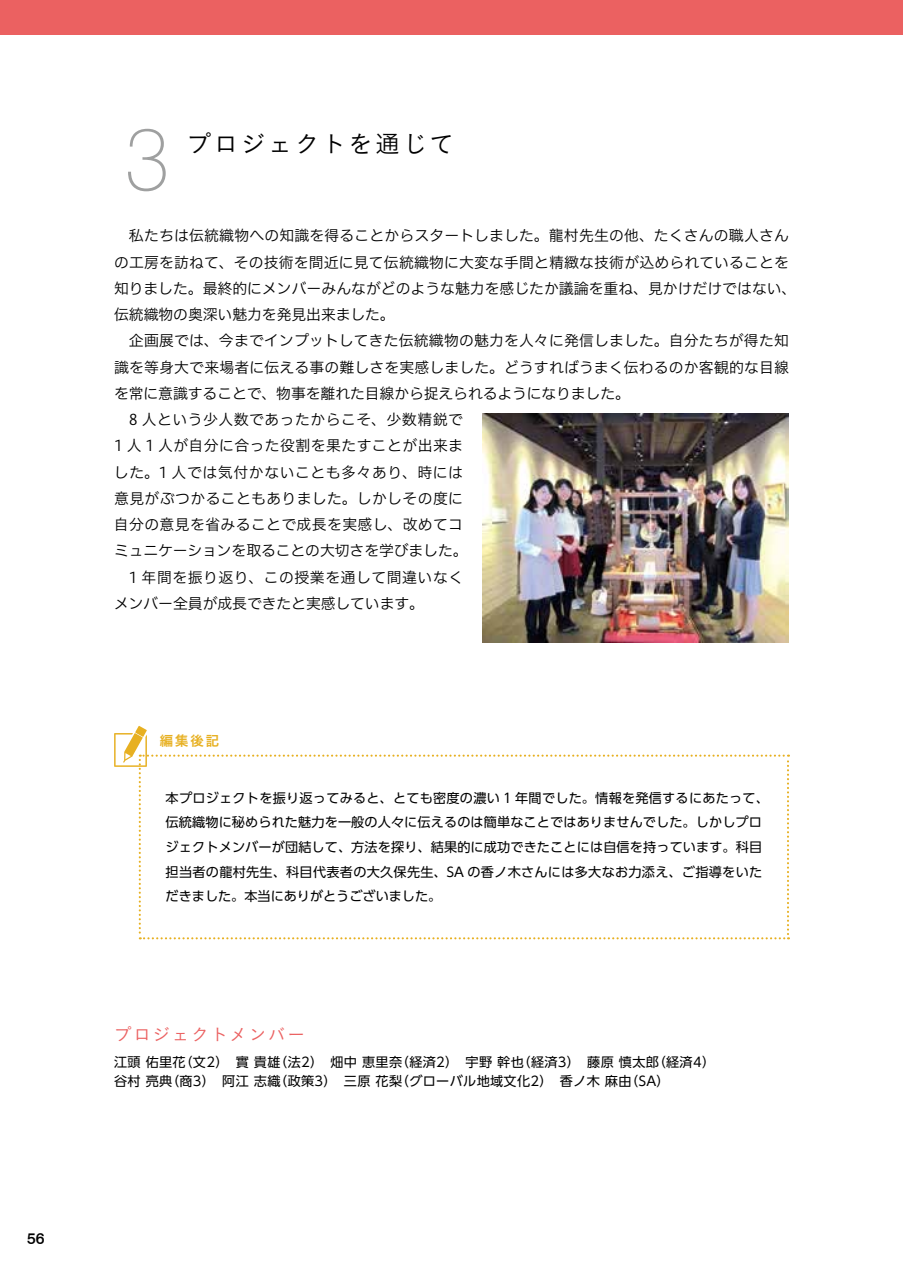
<style>
.page{position:relative;width:903px;height:1275px;background:#fff}
.page>*{position:absolute;margin:0;border:0;box-sizing:border-box;transform-origin:0 0}
.t1{font:100 87.5px "Swiss 721 BT";color:#9fa0a0}
.t2{font:24.5px "Koburina Go Std W3";letter-spacing:.1em;color:#000}
.t3{font:17.5px "Koburina Go Std W3";letter-spacing:.1em;color:#eb6161}
.t4{font:500 15.75px "Swiss 721 BT";color:#000}
.t5{font:14.88px/26.2px "Hiragino UD Sans F Std W3";letter-spacing:.01em;color:#000}
.t6{font:14.88px "Hiragino UD Sans F Std W3";letter-spacing:-.01em;color:#000}
.t7{font:14.88px "Hiragino UD Sans F Std W3";letter-spacing:.035em;color:#000}
.t8{font:14.88px "Hiragino UD Sans F Std W3";letter-spacing:.03em;color:#000}
.t9{font:14px "Koburina Go Std W6";color:#e7b021}
.t10{font:13.12px/24.5px "UD Shin Go Pro";letter-spacing:.02em;color:#000}
</style>
<div class="page">
<div style="left:0;top:0;width:903px;height:35px;background:#eb6161"></div>
<svg style="left:114px;top:726px;width:675px;height:213px"></svg>
<img style="left:483px;top:413px;width:306px;height:229px">
<p class="t4" style="left:27px;top:1229px;width:19px">56</p>
<h1 class="t1" style="left:124px;top:105px;width:47px">3</h1>
<h2 class="t2" style="left:187px;top:125px;width:269px">プロジェクトを通じて</h2>
<p class="t5" style="left:114px;top:222px;width:684px;text-indent:15px">私たちは伝統織物への知識を得ることからスタートしました。龍村先生の他、たくさんの職人さんの工房を訪ねて、その技術を間近に見て伝統織物に大変な手間と精緻な技術が込められていることを知りました。最終的にメンバーみんながどのような魅力を感じたか議論を重ね、見かけだけではない、伝統織物の奥深い魅力を発見出来ました。</p>
<p class="t5" style="left:129px;top:327px;width:661px">企画展では、今までインプットしてきた伝統織物の魅力を人々に発信しました。自分たちが得た知</p>
<p class="t5" style="left:114px;top:353px;width:676px">識を等身大で来場者に伝える事の難しさを実感しました。どうすればうまく伝わるのか客観的な目線</p>
<p class="t6" style="left:114px;top:382px;width:517px">を常に意識することで、物事を離れた目線から捉えられるようになりました。</p>
<p class="t8" style="left:129px;top:408px;width:336px">8 人という少人数であったからこそ、少数精鋭で</p>
<p class="t5" style="left:114px;top:432px;width:351px">1 人 1 人が自分に合った役割を果たすことが出来ま</p>
<p class="t7" style="left:114px;top:461px;width:351px">した。1 人では気付かないことも多々あり、時には</p>
<p class="t5" style="left:114px;top:484px;width:351px">意見がぶつかることもありました。しかしその度に</p>
<p class="t5" style="left:114px;top:511px;width:351px">自分の意見を省みることで成長を実感し、改めてコ</p>
<p class="t6" style="left:114px;top:539px;width:355px">ミュニケーションを取ることの大切さを学びました。</p>
<p class="t7" style="left:129px;top:566px;width:336px">1 年間を振り返り、この授業を通して間違いなく</p>
<p class="t5" style="left:114px;top:589px;width:312px">メンバー全員が成長できたと実感しています。</p>
<p class="t9" style="left:159px;top:730px;width:62px">編集後記</p>
<p class="t10" style="left:166px;top:785px;width:605px">本プロジェクトを振り返ってみると、とても密度の濃い 1 年間でした。情報を発信するにあたって、伝統織物に秘められた魅力を一般の人々に伝えるのは簡単なことではありませんでした。しかしプロジェクトメンバーが団結して、方法を探り、結果的に成功できたことには自信を持っています。科目担当者の龍村先生、科目代表者の大久保先生、SA の香ノ木さんには多大なお力添え、ご指導をいただきました。本当にありがとうございました。</p>
<p class="t3" style="left:114px;top:1021px;width:192px">プロジェクトメンバー</p>
<p class="t10" style="left:114px;top:1052px;width:609px;line-height:19.2px">江頭 佑里花（文2）　實 貴雄（法2）　畑中 恵里奈（経済2）　宇野 幹也（経済3）　藤原 慎太郎（経済4）　谷村 亮典（商3）　阿江 志織（政策3）　三原 花梨（グローバル地域文化2）　香ノ木 麻由（SA）</p>
</div>
